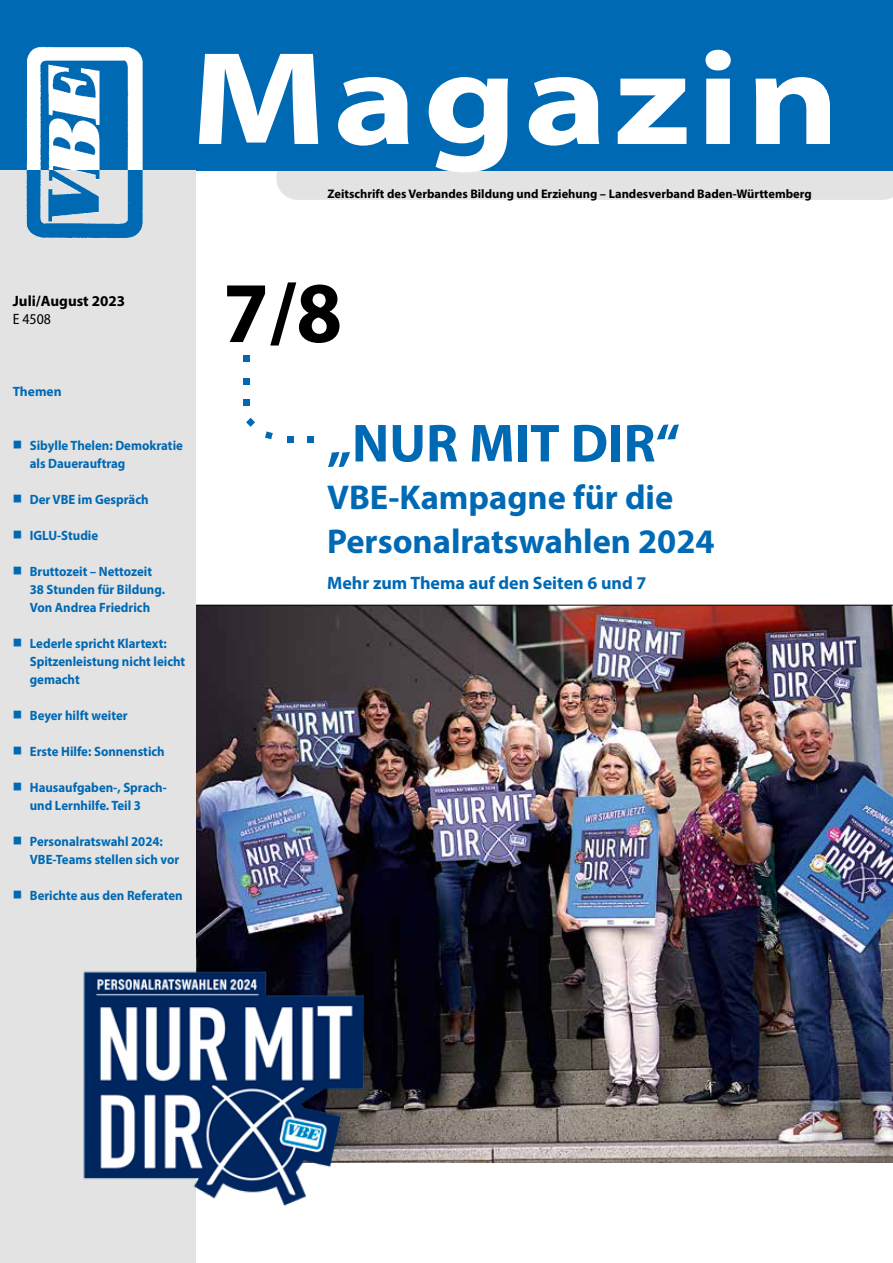
<style>
.page{position:relative;width:893px;height:1263px;background:#fff}
.page>*{position:absolute;margin:0;border:0;box-sizing:border-box;transform-origin:0 0}
.t1{font:700 semi-expanded 133.65px "Myriad Pro";letter-spacing:.045em;color:#fff;scale:1.11 1}
.t2{font:700 87px "Myriad Pro";color:#000;scale:.95 1}
.t3{font:700 54px "Myriad Pro";color:#0069b4}
.t4{font:700 34.5px/43.5px "Myriad Pro";color:#0069b4}
.t5{font:700 18px "Myriad Pro";color:#0069b4}
.t6{font:700 15px "Myriad Pro";color:#000}
.t7{font:semi-condensed 15px "Myriad Pro";color:#000}
.t8{font:700 13.5px/18px "Myriad Pro";color:#0069b4;scale:.95 1}
.t9{font:700 13.5px "Myriad Pro";color:#0069b4}
.t10{font:700 12.45px "Myriad Pro";color:#000}
.s1{font-family:"Source Code Pro";font-weight:900;font-size:16.5px}
</style>
<div class="page">
<img style="left:196px;top:605px;width:697px;height:558px">
<div style="left:276px;top:170px;width:617px;height:30px;background:#e3e3e3"></div>
<div style="left:0;top:0;width:893px;height:170px;background:#0069b4"></div>
<div style="left:0;top:170px;width:196px;height:1093px;background:#e3e3e3"></div>
<img style="left:26px;top:46px;width:117px;height:124px">
<img style="left:26px;top:170px;width:117px;height:68px">
<svg style="left:244px;top:378px;width:6px;height:6px"></svg>
<div style="left:244px;top:355px;width:6px;height:7px;background:#0069b4"></div>
<div style="left:244px;top:399px;width:6px;height:7px;background:#0069b4"></div>
<svg style="left:246px;top:418px;width:9px;height:9px"></svg>
<svg style="left:265px;top:431px;width:8px;height:8px"></svg>
<svg style="left:287px;top:436px;width:6px;height:6px"></svg>
<div style="left:307px;top:436px;width:7px;height:7px;background:#0069b4"></div>
<img style="left:83px;top:954px;width:291px;height:252px">
<h1 class="t1" style="left:190px;top:10px;width:586px">Magazin</h1>
<p class="t10" style="left:327px;top:186px;width:486px">Zeitschrift des Verbandes Bildung und Erziehung – Landesverband Baden-Württemberg</p>
<p class="t6" style="left:13px;top:291px;width:114px">Juli/August 2023</p>
<p class="t7" style="left:13px;top:310px;width:40px">E 4508</p>
<p class="t9" style="left:13px;top:383px;width:50px">Themen</p>
<p class="t8" style="left:30px;top:436px;width:163px;text-indent:-17px"><span class="s1">■</span> Sibylle Thelen: Demokratie als Dauerauftrag</p>
<p class="t8" style="left:13px;top:490px;width:145px"><span class="s1">■</span> Der VBE im Gespräch</p>
<p class="t8" style="left:13px;top:526px;width:92px"><span class="s1">■</span> IGLU-Studie</p>
<p class="t8" style="left:30px;top:562px;width:144px;text-indent:-17px"><span class="s1">■</span> Bruttozeit – Nettozeit<br>38 Stunden für Bildung.<br>Von Andrea Friedrich</p>
<p class="t8" style="left:30px;top:634px;width:165px;text-indent:-17px"><span class="s1">■</span> Lederle spricht Klartext:<br>Spitzenleistung nicht leicht gemacht</p>
<p class="t8" style="left:13px;top:706px;width:122px"><span class="s1">■</span> Beyer hilft weiter</p>
<p class="t8" style="left:13px;top:742px;width:162px"><span class="s1">■</span> Erste Hilfe: Sonnenstich</p>
<p class="t8" style="left:30px;top:778px;width:146px;text-indent:-17px"><span class="s1">■</span> Hausaufgaben-, Sprach&shy;und Lernhilfe. Teil 3</p>
<p class="t8" style="left:30px;top:832px;width:159px;text-indent:-17px"><span class="s1">■</span> Personalratswahl 2024:<br>VBE-Teams stellen sich vor</p>
<p class="t8" style="left:13px;top:886px;width:180px"><span class="s1">■</span> Berichte aus den Referaten</p>
<h2 class="t2" style="left:223px;top:256px;width:127px">7/8</h2>
<h3 class="t3" style="left:327px;top:408px;width:354px">„NUR MIT DIR“</h3>
<h3 class="t4" style="left:327px;top:475px;width:389px">VBE-Kampagne für die<br>Personalratswahlen 2024</h3>
<h3 class="t5" style="left:327px;top:572px;width:321px">Mehr zum Thema auf den Seiten 6 und 7</h3>
</div>
